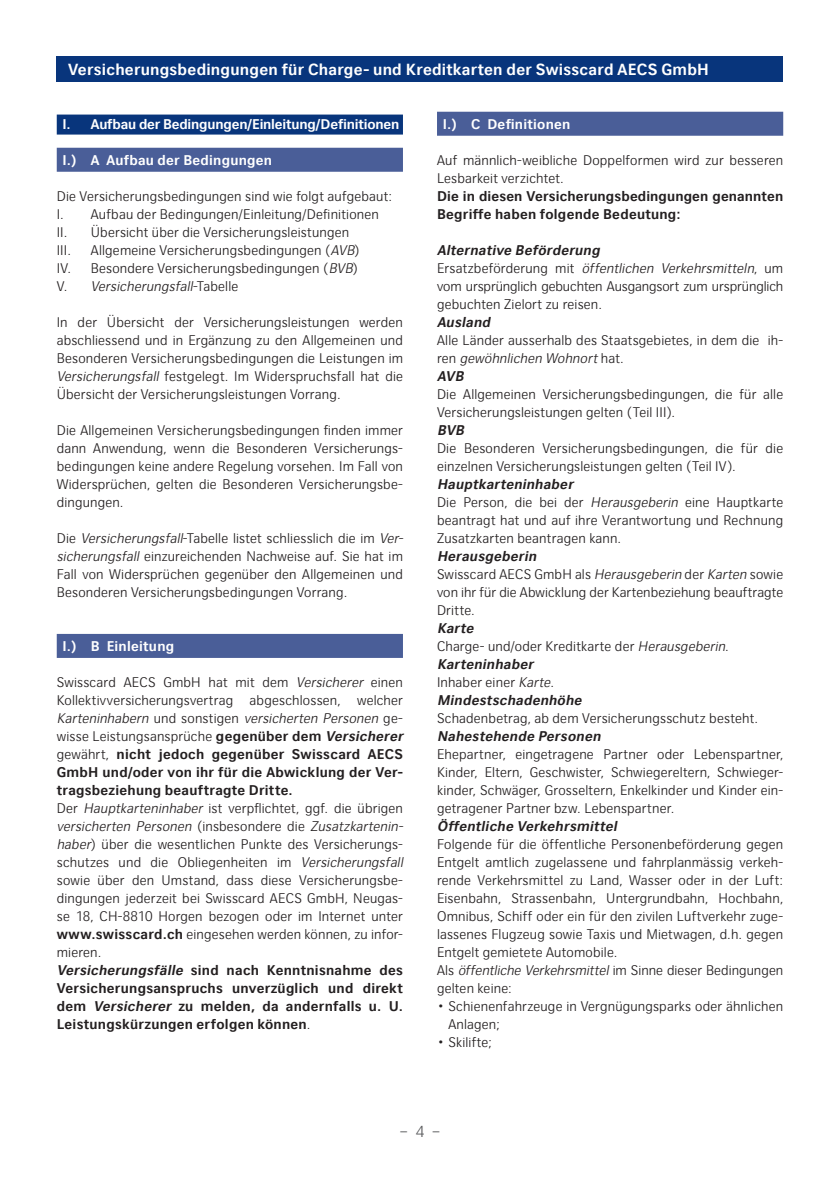
<style>
.page{position:relative;width:840px;height:1191px;background:#fff}
.page>*{position:absolute;margin:0;border:0;box-sizing:border-box;transform-origin:0 0}
.t1{font:700 16px "CH Sans";letter-spacing:.015em;color:#fff}
.t2{font:300 16px "CH Sans";color:#57585a}
.t3{font:300 14px/18px "CH Sans";letter-spacing:.015em;color:#231f20}
.t4{font:300 14px/18px "CH Sans";letter-spacing:-.005em;color:#231f20}
.t5{font:700 14px "CH Sans";letter-spacing:.005em;color:#fff}
.t6{font:700 14px/18px "CH Sans";letter-spacing:.01em;color:#231f20}
.t7{font:italic 700 14px "CH Sans";color:#231f20}
.s1{font-style:italic}
.s2{font-weight:700}
.s3{font-weight:700;font-style:italic}
</style>
<div class="page">
<div style="left:57px;top:115px;width:346px;height:20px;background:#08357c"></div>
<div style="left:57px;top:148px;width:346px;height:24px;background:#4a5e98"></div>
<div style="left:57px;top:634px;width:346px;height:24px;background:#4a5e98"></div>
<div style="left:437px;top:112px;width:345px;height:24px;background:#4a5e98"></div>
<div style="left:57px;top:57px;width:725px;height:25px;background:#08357c"></div>
<p class="t1" style="left:68px;top:59px;width:642px">Versicherungsbedingungen für Charge- und Kreditkarten der Swisscard AECS GmbH</p>
<p class="t5" style="left:62px;top:115px;width:338px">I. Aufbau der Bedingungen/Einleitung/Definitionen</p>
<p class="t5" style="left:62px;top:151px;width:211px">I.) A Aufbau der Bedingungen</p>
<p class="t3" style="left:57px;top:187px;width:337px">Die Versicherungsbedingungen sind wie folgt aufgebaut:<br>I. Aufbau der Bedingungen/Einleitung/Definitionen II. Übersicht über die Versicherungsleistungen<br>III.</p>
<p class="t3" style="left:57px;top:241px;width:304px;text-align:justify;text-indent:34px">Allgemeine Versicherungsbedingungen (<span class="s1">AVB</span>)<br>IV. Besondere Versicherungsbedingungen (<span class="s1">BVB</span>)<br>V. <span class="s1">Versicherungsfall</span>-Ta b e l l e</p>
<p class="t3" style="left:57px;top:313px;width:347px;text-align:justify">In der Übersicht der Versicherungsleistungen werden abschliessend und in Ergänzung zu den Allgemeinen und Besonderen Versicherungsbedingungen die Leistungen im <span class="s1">Versicherungsfall</span> festgelegt. Im Widerspruchsfall hat die Übersicht der Versicherungsleistungen Vorrang.</p>
<p class="t3" style="left:57px;top:421px;width:347px;text-align:justify">Die Allgemeinen Versicherungsbedingungen finden immer dann Anwendung, wenn die Besonderen Versicherungs&shy;bedingungen keine andere Regelung vorsehen. Im Fall von Widersprüchen, gelten die Besonderen Versicherungsbe&shy;dingungen.</p>
<p class="t3" style="left:57px;top:529px;width:350px">Die <span class="s1">Versicherungsfall</span>-Tabelle listet schliesslich die im <span class="s1">Ver&shy;sicherungsfall</span> einzureichenden Nachweise auf. Sie hat im Fall von Widersprüchen gegenüber den Allgemeinen und Besonderen Versicherungsbedingungen Vorrang.</p>
<p class="t5" style="left:62px;top:637px;width:113px">I.) B Einleitung</p>
<p class="t3" style="left:57px;top:673px;width:350px">Swisscard AECS GmbH hat mit dem <span class="s1">Versicherer</span> einen Kollektivversicherungsvertrag abgeschlossen, welcher <span class="s1">Karteninhabern</span> u n d s o n s t i g e n <span class="s1">versicherten Personen</span> g e - wisse Leistungsansprüche <span class="s2">gegenüber dem</span> <span class="s3">Versicherer </span>gewährt, <span class="s2">nicht jedoch gegenüber Swisscard AECS GmbH und/oder von ihr für die Abwicklung der Ver&shy;tragsbeziehung beauftragte Dritte.<br></span>Der <span class="s1">Hauptkarteninhaber</span> ist verpflichtet, ggf. die übrigen <span class="s1">versicherten Personen</span> (i n s b e s o n d e r e d i e <span class="s1">Zusatzkartenin&shy;haber</span>) über die wesentlichen Punkte des Versicherungs&shy;schutzes und die Obliegenheiten im <span class="s1">Versicherungsfall </span>sowie über den Umstand, dass diese Versicherungsbe&shy;dingungen jederzeit bei Swisscard AECS GmbH, Neugas&shy;se 18, CH-8810 Horgen bezogen oder im Internet unter <span class="s2">www.swisscard.ch</span> eingesehen werden können, zu infor&shy;mieren.<br><span class="s3">Versicherungsfälle</span> <span class="s2">sind nach Kenntnisnahme des Versicherungsanspruchs unverzüglich und direkt dem</span> <span class="s3">Versicherer</span> <span class="s2">zu melden, da andernfalls u. U.<br>Leistungskürzungen erfolgen können</span>.</p>
<p class="t5" style="left:442px;top:115px;width:129px">I.) C Definitionen</p>
<p class="t3" style="left:437px;top:151px;width:347px">Auf männlich-weibliche Doppelformen wird zur besseren<br>Lesbarkeit verzichtet.</p>
<p class="t6" style="left:437px;top:187px;width:347px">Die in diesen Versicherungsbedingungen genannten<br>Begriffe haben folgende Bedeutung:</p>
<p class="t4" style="left:437px;top:241px;width:347px"><span class="s3">Alternative Beförderung<br></span>E r s a t z b e fö rd e r u n g m i t <span class="s1">öffentlichen Verkehrsmitteln</span>, u m vom ursprünglich gebuchten Ausgangsort zum ursprünglich gebuchten Zielort zu reisen.</p>
<p class="t7" style="left:437px;top:313px;width:58px">Ausland</p>
<p class="t3" style="left:437px;top:331px;width:347px">Alle Länder ausserhalb des Staatsgebietes, in dem die ih&shy;r e n <span class="s1">gewöhnlichen Wohnort</span>h a t .<br><span class="s3">AVB</span></p>
<p class="t3" style="left:437px;top:385px;width:347px">Die Allgemeinen Versicherungsbedingungen, die für alle<br>Versicherungsleistungen gelten (Teil III).</p>
<p class="t7" style="left:437px;top:421px;width:32px">BVB</p>
<p class="t3" style="left:437px;top:439px;width:347px">Die Besonderen Versicherungsbedingungen, die für die einzelnen Versicherungsleistungen gelten (Teil IV).</p>
<p class="t3" style="left:437px;top:475px;width:347px"><span class="s3">Hauptkarteninhaber<br></span>Die Person, die bei der <span class="s1">Herausgeberin</span> eine Hauptkarte beantragt hat und auf ihre Verantwortung und Rechnung Zusatzkarten beantragen kann.</p>
<p class="t3" style="left:437px;top:547px;width:347px"><span class="s3">Herausgeberin<br></span>Swisscard AECS GmbH als <span class="s1">Herausgeberin</span> der <span class="s1">Karten</span> sowie von ihr für die Abwicklung der Kartenbeziehung beauftragte Dritte.</p>
<p class="t3" style="left:437px;top:619px;width:293px"><span class="s3">Karte<br></span>Charge- und/oder Kreditkarte der <span class="s1">Herausgeberin</span>.<br><span class="s3">Karteninhaber<br></span>Inhaber einer <span class="s1">Karte</span>.<br><span class="s3">Mindestschadenhöhe</span></p>
<p class="t3" style="left:437px;top:709px;width:322px">Schadenbetrag, ab dem Versicherungsschutz besteht.</p>
<p class="t7" style="left:437px;top:727px;width:168px">Nahestehende Personen</p>
<p class="t3" style="left:437px;top:745px;width:347px;text-align:justify">Ehepartner, eingetragene Partner oder Lebenspartner, Kinder, Eltern, Geschwister, Schwiegereltern, Schwieger&shy;kinder, Schwäger, Grosseltern, Enkelkinder und Kinder ein&shy;getragener Partner bzw. Lebenspartner.</p>
<p class="t7" style="left:437px;top:817px;width:184px">Öffentliche Verkehrsmittel</p>
<p class="t3" style="left:437px;top:835px;width:347px">Folgende für die öffentliche Personenbeförderung gegen Entgelt amtlich zugelassene und fahrplanmässig verkeh&shy;rende Verkehrsmittel zu Land, Wasser oder in der Luft:<br>Eisenbahn, Strassenbahn, Untergrundbahn, Hochbahn, Omnibus, Schiff oder ein für den zivilen Luftverkehr zuge&shy;lassenes Flugzeug sowie Taxis und Mietwagen, d.h. gegen Entgelt gemietete Automobile.<br>A l s <span class="s1">öffentliche Verkehrsmittel</span> i m S i n n e d i e s e r B e d i n g u n g e n gelten keine:</p>
<p class="t3" style="left:448px;top:997px;width:336px;text-indent:-11px">• Schienenfahrzeuge in Vergnügungsparks oder ähnlichen<br>Anlagen;</p>
<p class="t3" style="left:437px;top:1033px;width:56px">• Skilifte;</p>
<p class="t2" style="left:400px;top:1121px;width:41px">– 4 –</p>
</div>
